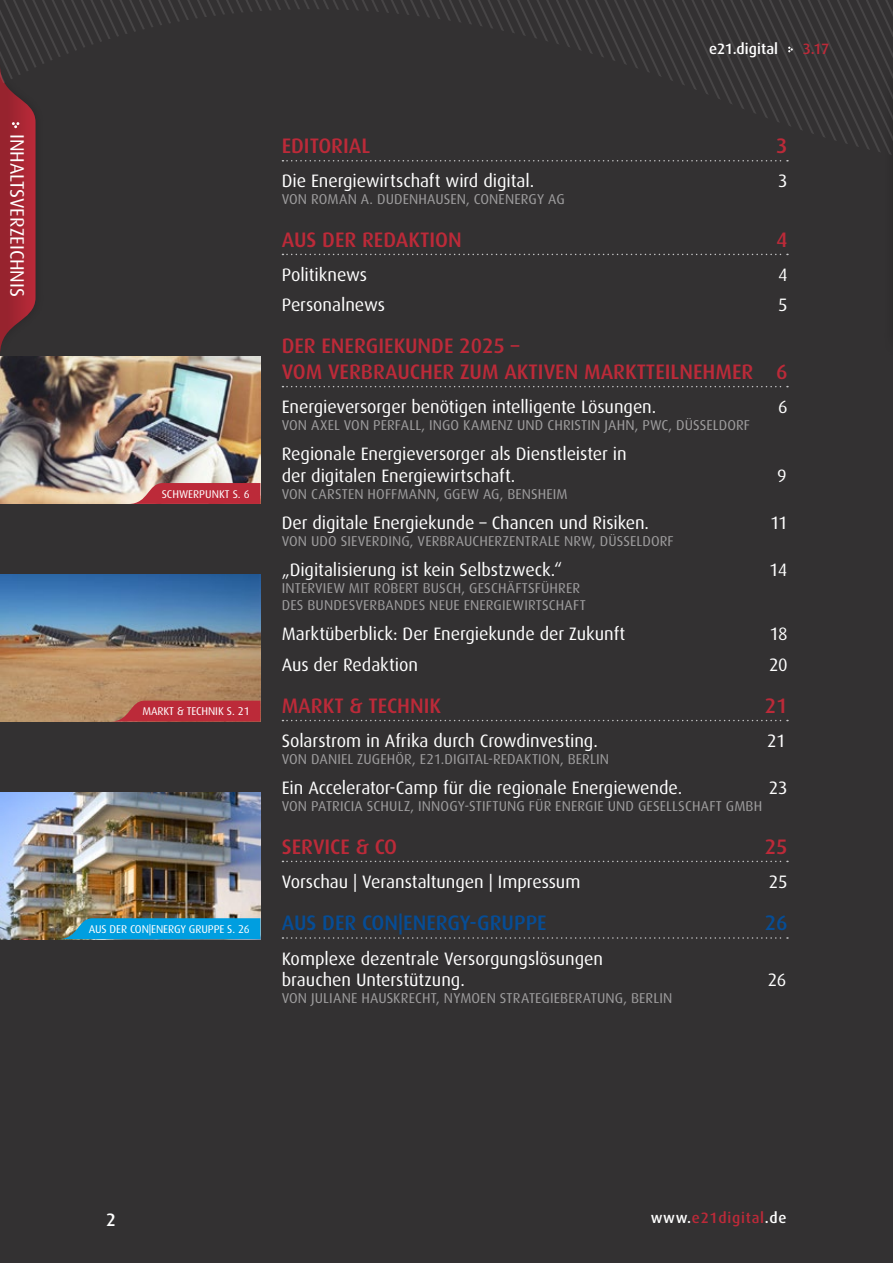
<style>
.page{position:relative;width:893px;height:1263px;background:#333132}
.page>*{position:absolute;margin:0;border:0;box-sizing:border-box;transform-origin:0 0}
.t1{font:500 21px/25.2px "Dax";color:#bc2a39}
.t2{font:500 21px "Dax";color:#064d96}
.t3{font:19.5px "Dax";color:#fff}
.t4{font:18px/21.6px "Dax";letter-spacing:-.005em;color:#fff}
.t5{font:500 18px "Dax";color:#fff}
.t6{font:500 15px "Dax";letter-spacing:.05em;color:#bc2a39}
.t7{font:500 15px "Dax";letter-spacing:.005em;color:#fff}
.t8{font:14.25px/17.1px "Dax";letter-spacing:.01em;color:#9e9d9e}
.t9{font:11.25px "Dax";letter-spacing:-.01em;color:#fff}
.s1{color:#fff}
</style>
<div class="page">
<svg style="left:282px;top:386px;width:506px;height:1px"></svg>
<svg style="left:282px;top:720px;width:506px;height:1px"></svg>
<svg style="left:282px;top:861px;width:506px;height:1px"></svg>
<svg style="left:282px;top:937px;width:506px;height:2px"></svg>
<img style="left:0;top:574px;width:260px;height:147px">
<svg style="left:110px;top:701px;width:150px;height:20px;background:#bb363e"></svg>
<img style="left:0;top:792px;width:260px;height:147px">
<svg style="left:58px;top:918px;width:202px;height:21px;background:#0e9ad1"></svg>
<img style="left:0;top:357px;width:260px;height:147px">
<svg style="left:128px;top:483px;width:132px;height:21px;background:#c3454f"></svg>
<svg style="left:0;top:0;width:893px;height:352px"></svg>
<p class="t3" style="left:28px;top:134px;width:165px;rotate:90deg">INHALTSVERZEICHNIS</p>
<p class="t9" style="left:162px;top:488px;width:90px">SCHWERPUNKT S. 6</p>
<p class="t9" style="left:142px;top:705px;width:109px">MARKT &amp; TECHNIK S. 21</p>
<p class="t9" style="left:89px;top:922px;width:163px">AUS DER CON|ENERGY GRUPPE S. 26</p>
<p class="t7" style="left:709px;top:40px;width:71px">e21.digital</p>
<p class="t6" style="left:803px;top:40px;width:28px">3.17</p>
<p class="t1" style="left:282px;top:133px;width:90px">EDITORIAL</p>
<p class="t1" style="left:776px;top:133px;width:13px">3</p>
<p class="t4" style="left:282px;top:170px;width:254px">Die Energiewirtschaft wird digital.</p>
<p class="t4" style="left:778px;top:170px;width:11px">3</p>
<p class="t8" style="left:282px;top:191px;width:285px">VON ROMAN A. DUDENHAUSEN, CONENERGY AG</p>
<p class="t1" style="left:282px;top:227px;width:182px">AUS DER REDAKTION</p>
<p class="t1" style="left:776px;top:227px;width:13px">4</p>
<p class="t4" style="left:282px;top:264px;width:87px">Politiknews</p>
<p class="t4" style="left:778px;top:264px;width:11px">4</p>
<p class="t4" style="left:282px;top:294px;width:105px">Personalnews</p>
<p class="t4" style="left:778px;top:294px;width:11px">5</p>
<p class="t1" style="left:282px;top:334px;width:507px">DER ENERGIEKUNDE 2025 –<br>VOM VERBRAUCHER ZUM AKTIVEN MARKTTEILNEHMER 6</p>
<p class="t4" style="left:282px;top:396px;width:376px">Energieversorger benötigen intelligente Lösungen.</p>
<p class="t4" style="left:778px;top:396px;width:11px">6</p>
<p class="t8" style="left:282px;top:417px;width:470px">VON AXEL VON PERFALL, INGO KAMENZ UND CHRISTIN JAHN, PWC, DÜSSELDORF</p>
<p class="t4" style="left:282px;top:443px;width:346px">Regionale Energieversorger als Dienstleister in der digitalen Energiewirtschaft.</p>
<p class="t4" style="left:777px;top:465px;width:11px">9</p>
<p class="t8" style="left:282px;top:485px;width:287px">VON CARSTEN HOFFMANN, GGEW AG, BENSHEIM</p>
<p class="t4" style="left:282px;top:512px;width:369px">Der digitale Energiekunde – Chancen und Risiken.</p>
<p class="t4" style="left:770px;top:512px;width:19px">11</p>
<p class="t8" style="left:282px;top:533px;width:394px">VON UDO SIEVERDING, VERBRAUCHERZENTRALE NRW, DÜSSELDORF</p>
<p class="t4" style="left:282px;top:559px;width:282px">„Digitalisierung ist kein Selbstzweck.“</p>
<p class="t4" style="left:769px;top:559px;width:19px">14</p>
<p class="t8" style="left:282px;top:580px;width:306px">INTERVIEW MIT ROBERT BUSCH, GESCHÄFTSFÜHRER<br>DES BUNDESVERBANDES NEUE ENERGIEWIRTSCHAFT</p>
<p class="t4" style="left:282px;top:623px;width:345px">Marktüberblick: Der Energiekunde der Zukunft</p>
<p class="t4" style="left:770px;top:623px;width:20px">18</p>
<p class="t4" style="left:282px;top:654px;width:138px">Aus der Redaktion</p>
<p class="t4" style="left:769px;top:654px;width:20px">20</p>
<p class="t1" style="left:282px;top:693px;width:161px">MARKT &amp; TECHNIK</p>
<p class="t1" style="left:765px;top:693px;width:24px">21</p>
<p class="t4" style="left:282px;top:730px;width:318px">Solarstrom in Afrika durch Crowdinvesting.</p>
<p class="t4" style="left:767px;top:730px;width:20px">21</p>
<p class="t8" style="left:282px;top:751px;width:329px">VON DANIEL ZUGEHÖR, E21.DIGITAL-REDAKTION, BERLIN</p>
<p class="t4" style="left:282px;top:777px;width:402px">Ein Accelerator-Camp für die regionale Energiewende.</p>
<p class="t4" style="left:769px;top:777px;width:20px">23</p>
<p class="t8" style="left:282px;top:798px;width:482px">VON PATRICIA SCHULZ, INNOGY-STIFTUNG FÜR ENERGIE UND GESELLSCHAFT GMBH</p>
<p class="t1" style="left:282px;top:834px;width:117px">SERVICE &amp; CO</p>
<p class="t1" style="left:765px;top:834px;width:24px">25</p>
<p class="t4" style="left:282px;top:871px;width:300px">Vorschau | Veranstaltungen | Impressum</p>
<p class="t4" style="left:769px;top:871px;width:20px">25</p>
<p class="t2" style="left:282px;top:911px;width:266px">AUS DER CON|ENERGY-GRUPPE</p>
<p class="t2" style="left:765px;top:911px;width:24px">26</p>
<p class="t4" style="left:282px;top:948px;width:323px">Komplexe dezentrale Versorgungslösungen brauchen Unterstützung.</p>
<p class="t4" style="left:768px;top:969px;width:20px">26</p>
<p class="t8" style="left:282px;top:990px;width:392px">VON JULIANE HAUSKRECHT, NYMOEN STRATEGIEBERATUNG, BERLIN</p>
<p class="t5" style="left:106px;top:1209px;width:11px">2</p>
<p class="t6" style="left:651px;top:1209px;width:137px"><span class="s1">www.</span>e21digital<span class="s1">.de</span></p>
</div>
